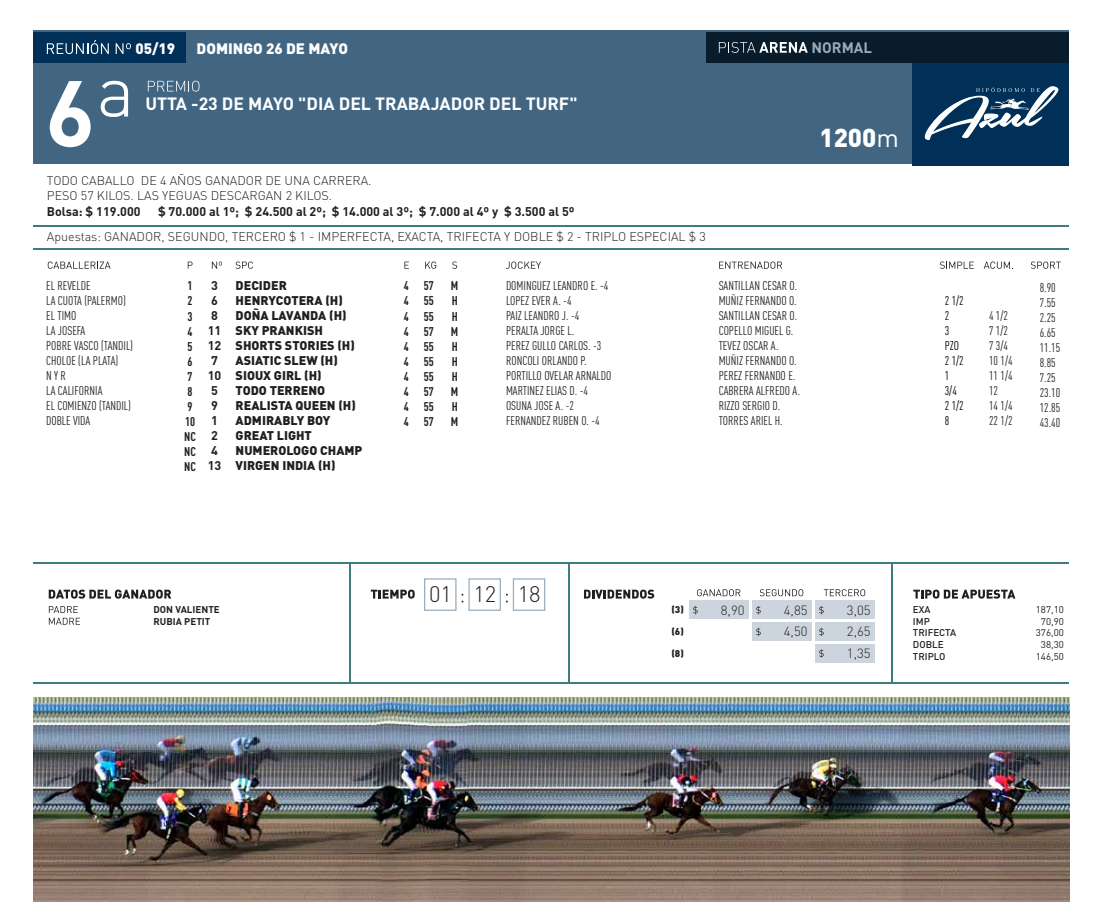
<style>
.page{position:relative;width:1098px;height:922px;background:#fff}
.page>*{position:absolute;margin:0;border:0;box-sizing:border-box;transform-origin:0 0}
.t1{font:700 92px "DIN Pro";color:#fff}
.t2{font:900 25.62px "DIN Pro";color:#fff}
.t3{font:300 22.25px "DIN Pro";color:#231f20}
.t4{font:700 17.62px "DIN Pro";color:#fff}
.t5{font:900 15px "DIN Pro";color:#fff}
.t6{font:700 15px "DIN Pro";color:#99acbc}
.t7{font:300 13.25px "DIN Pro";color:#231f20}
.t8{font:12.5px/15px "FFDIN Pro Cond";color:#231f20}
.t9{font:900 12.5px/15px "DIN Pro";color:#231f20}
.t10{font:300 12.5px/15px "DIN Pro";color:#231f20}
.t11{font:700 12.5px/15px "DIN Pro";color:#231f20}
.t12{font:700 12.5px/15px "FFDIN Pro Cond";color:#231f20;text-align:justify}
.t13{font:12.5px/15px "FFDIN Pro Cond";color:#000}
.t14{font:9.75px/11.8px "DIN Pro";color:#231f20;text-align:center}
.t15{font:500 9.75px/11.8px "DIN Pro";color:#231f20}
.t16{font:700 9.75px/11.8px "DIN Pro";color:#231f20}
.t17{font:900 9.75px "DIN Pro";color:#231f20}
.s1{font-weight:400}
</style>
<div class="page">
<div style="left:33px;top:30px;width:1036px;height:134px;background:#426682"></div>
<div style="left:913px;top:32px;width:156px;height:134px;background:#003057"></div>
<div style="left:33px;top:32px;width:153px;height:30px;background:#003057"></div>
<div style="left:706px;top:32px;width:363px;height:30px;background:#081c2c"></div>
<hr style="left:33px;top:562px;width:1036px;height:2px;background:#3f7c7d">
<hr style="left:33px;top:682px;width:1036px;height:1px;background:#3f7c7d">
<hr style="left:568px;top:562px;width:1px;height:121px;background:#3f7c7d">
<hr style="left:349px;top:562px;width:1px;height:121px;background:#3f7c7d">
<hr style="left:891px;top:562px;width:1px;height:121px;background:#3f7c7d">
<div style="left:424px;top:578px;width:32px;height:32px;border:1px solid #99acbc"></div>
<div style="left:468px;top:578px;width:33px;height:32px;border:1px solid #99acbc"></div>
<div style="left:513px;top:578px;width:32px;height:32px;border:1px solid #99acbc"></div>
<hr style="left:33px;top:225px;width:1036px;height:1px;background:#3f7c7d">
<hr style="left:33px;top:248px;width:1036px;height:1px;background:#3f7c7d">
<svg style="left:47px;top:40px;width:62px;height:14px"></svg>
<svg style="left:116px;top:43px;width:15px;height:11px"></svg>
<svg style="left:719px;top:42px;width:88px;height:11px"></svg>
<svg style="left:101px;top:81px;width:27px;height:36px"></svg>
<svg style="left:148px;top:81px;width:51px;height:11px"></svg>
<svg style="left:48px;top:261px;width:63px;height:8px"></svg>
<svg style="left:236px;top:261px;width:17px;height:8px"></svg>
<svg style="left:506px;top:261px;width:35px;height:8px"></svg>
<svg style="left:719px;top:261px;width:63px;height:8px"></svg>
<svg style="left:940px;top:261px;width:33px;height:8px"></svg>
<svg style="left:1030px;top:261px;width:30px;height:8px"></svg>
<svg style="left:983px;top:261px;width:27px;height:8px"></svg>
<svg style="left:188px;top:261px;width:5px;height:8px"></svg>
<svg style="left:404px;top:261px;width:5px;height:8px"></svg>
<svg style="left:425px;top:261px;width:11px;height:8px"></svg>
<svg style="left:452px;top:261px;width:5px;height:8px"></svg>
<svg style="left:212px;top:261px;width:10px;height:8px"></svg>
<svg style="left:371px;top:589px;width:44px;height:9px"></svg>
<svg style="left:49px;top:589px;width:122px;height:9px"></svg>
<svg style="left:584px;top:589px;width:70px;height:9px"></svg>
<svg style="left:913px;top:589px;width:102px;height:9px"></svg>
<svg style="left:697px;top:589px;width:43px;height:7px"></svg>
<svg style="left:759px;top:589px;width:44px;height:7px"></svg>
<svg style="left:823px;top:589px;width:42px;height:7px"></svg>
<div style="left:689px;top:600px;width:59px;height:19px;background:#ccd5dd"></div>
<svg style="left:693px;top:606px;width:4px;height:8px"></svg>
<div style="left:752px;top:600px;width:59px;height:19px;background:#ccd5dd"></div>
<svg style="left:756px;top:606px;width:4px;height:8px"></svg>
<div style="left:815px;top:600px;width:59px;height:19px;background:#ccd5dd"></div>
<svg style="left:819px;top:606px;width:4px;height:8px"></svg>
<div style="left:752px;top:622px;width:59px;height:19px;background:#ccd5dd"></div>
<svg style="left:756px;top:627px;width:4px;height:9px"></svg>
<div style="left:815px;top:622px;width:59px;height:19px;background:#ccd5dd"></div>
<svg style="left:819px;top:627px;width:4px;height:9px"></svg>
<div style="left:815px;top:644px;width:59px;height:18px;background:#ccd5dd"></div>
<svg style="left:819px;top:649px;width:4px;height:8px"></svg>
<svg style="left:49px;top:606px;width:31px;height:18px"></svg>
<svg style="left:924px;top:86px;width:134px;height:54px"></svg>
<img style="left:33px;top:697px;width:1036px;height:204px">
<h1 class="t1" style="left:45px;top:37px;width:51px">6</h1>
<p class="t5" style="left:135px;top:36px;width:41px">05/19</p>
<p class="t5" style="left:197px;top:36px;width:153px">DOMINGO 26 DE MAYO</p>
<p class="t6" style="left:811px;top:35px;width:62px">NORMAL</p>
<h3 class="t4" style="left:145px;top:89px;width:433px">UTTA -23 DE MAYO "DIA DEL TRABAJADOR DEL TURF"</h3>
<h2 class="t2" style="left:819px;top:116px;width:81px">1200<span class="s1">m</span></h2>
<p class="t10" style="left:47px;top:171px;width:326px">TODO CABALLO DE 4 AÑOS GANADOR DE UNA CARRERA.<br>PESO 57 KILOS. LAS YEGUAS DESCARGAN 2 KILOS.</p>
<p class="t11" style="left:47px;top:202px;width:95px">Bolsa: $ 119.000</p>
<p class="t11" style="left:158px;top:202px;width:418px">$ 70.000 al 1º; $ 24.500 al 2º; $ 14.000 al 3º; $ 7.000 al 4º y $ 3.500 al 5º</p>
<p class="t10" style="left:47px;top:228px;width:660px">Apuestas: GANADOR, SEGUNDO, TERCERO $ 1 - IMPERFECTA, EXACTA, TRIFECTA Y DOBLE $ 2 - TRIPLO ESPECIAL $ 3</p>
<p class="t8" style="left:46px;top:277px;width:88px">EL REVELDE<br>LA CUOTA (PALERMO)<br>EL TIMO<br>LA JOSEFA<br>POBRE VASCO (TANDIL)<br>CHOLOE (LA PLATA)<br>N Y R<br>LA CALIFORNIA<br>EL COMIENZO (TANDIL)<br>DOBLE VIDA</p>
<p class="t12" style="left:184px;top:277px;width:13px;text-align:left">1<br>2<br>3<br>4<br>5<br>6<br>7<br>8<br>9<br>10<br>NC<br>NC<br>NC</p>
<p class="t11" style="left:208px;top:276px;width:15px">3<br>6<br>8<br>11<br>12<br>7<br>10<br>5<br>9<br>1<br>2<br>4<br>13</p>
<p class="t9" style="left:236px;top:276px;width:128px">DECIDER<br>HENRYCOTERA (H)<br>DOÑA LAVANDA (H)<br>SKY PRANKISH<br>SHORTS STORIES (H)<br>ASIATIC SLEW (H)<br>SIOUX GIRL (H)<br>TODO TERRENO<br>REALISTA QUEEN (H)<br>ADMIRABLY BOY<br>GREAT LIGHT<br>NUMEROLOGO CHAMP<br>VIRGEN INDIA (H)</p>
<p class="t12" style="left:404px;top:277px;width:7px">4<br>4<br>4<br>4<br>4<br>4<br>4<br>4<br>4<br>4</p>
<p class="t12" style="left:424px;top:277px;width:12px">57<br>55<br>55<br>57<br>55<br>55<br>55<br>57<br>55<br>57</p>
<p class="t12" style="left:451px;top:277px;width:9px">M H H M H H H M H M</p>
<p class="t8" style="left:506px;top:277px;width:107px">DOMINGUEZ LEANDRO E. -4<br>LOPEZ EVER A. -4<br>PAIZ LEANDRO J. -4<br>PERALTA JORGE L.<br>PEREZ GULLO CARLOS. -3<br>RONCOLI ORLANDO P.<br>PORTILLO OVELAR ARNALDO<br>MARTINEZ ELIAS D. -4<br>OSUNA JOSE A. -2<br>FERNANDEZ RUBEN O. -4</p>
<p class="t8" style="left:718px;top:277px;width:83px">SANTILLAN CESAR O.<br>MUÑIZ FERNANDO O.<br>SANTILLAN CESAR O.<br>COPELLO MIGUEL G.<br>TEVEZ OSCAR A.<br>MUÑIZ FERNANDO O.<br>PEREZ FERNANDO E.<br>CABRERA ALFREDO A.<br>RIZZO SERGIO D.<br>TORRES ARIEL H.</p>
<h3 class="t3" style="left:429px;top:577px;width:113px">01 12 18</h3>
<p class="t13" style="left:944px;top:292px;width:21px">2 1/2<br>2<br>3<br>PZO<br>2 1/2<br>1<br>3/4<br>2 1/2<br>8</p>
<p class="t8" style="left:989px;top:307px;width:25px">4 1/2<br>7 1/2<br>7 3/4<br>10 1/4<br>11 1/4<br>12<br>14 1/4<br>22 1/2</p>
<p class="t8" style="left:1039px;top:279px;width:22px">8.90<br>7.55<br>2.25<br>6.65<br>11.15<br>8.85<br>7.25<br>23.10<br>12.85<br>43.40</p>
<p class="t17" style="left:671px;top:601px;width:14px">(3)</p>
<p class="t7" style="left:721px;top:599px;width:25px">8,90</p>
<p class="t7" style="left:784px;top:599px;width:25px">4,85</p>
<p class="t7" style="left:846px;top:599px;width:25px">3,05</p>
<p class="t17" style="left:671px;top:622px;width:14px">(6)</p>
<p class="t7" style="left:784px;top:621px;width:25px">4,50</p>
<p class="t7" style="left:846px;top:621px;width:25px">2,65</p>
<p class="t17" style="left:671px;top:644px;width:14px">(8)</p>
<p class="t7" style="left:846px;top:642px;width:25px">1,35</p>
<p class="t16" style="left:153px;top:602px;width:68px">DON VALIENTE<br>RUBIA PETIT</p>
<p class="t14" style="left:1035px;top:603px;width:30px">187,10<br>70,90<br>376,00<br>38,30<br>146,50</p>
<p class="t15" style="left:913px;top:602px;width:45px">EXA<br>IMP<br>TRIFECTA<br>DOBLE<br>TRIPLO</p>
</div>
